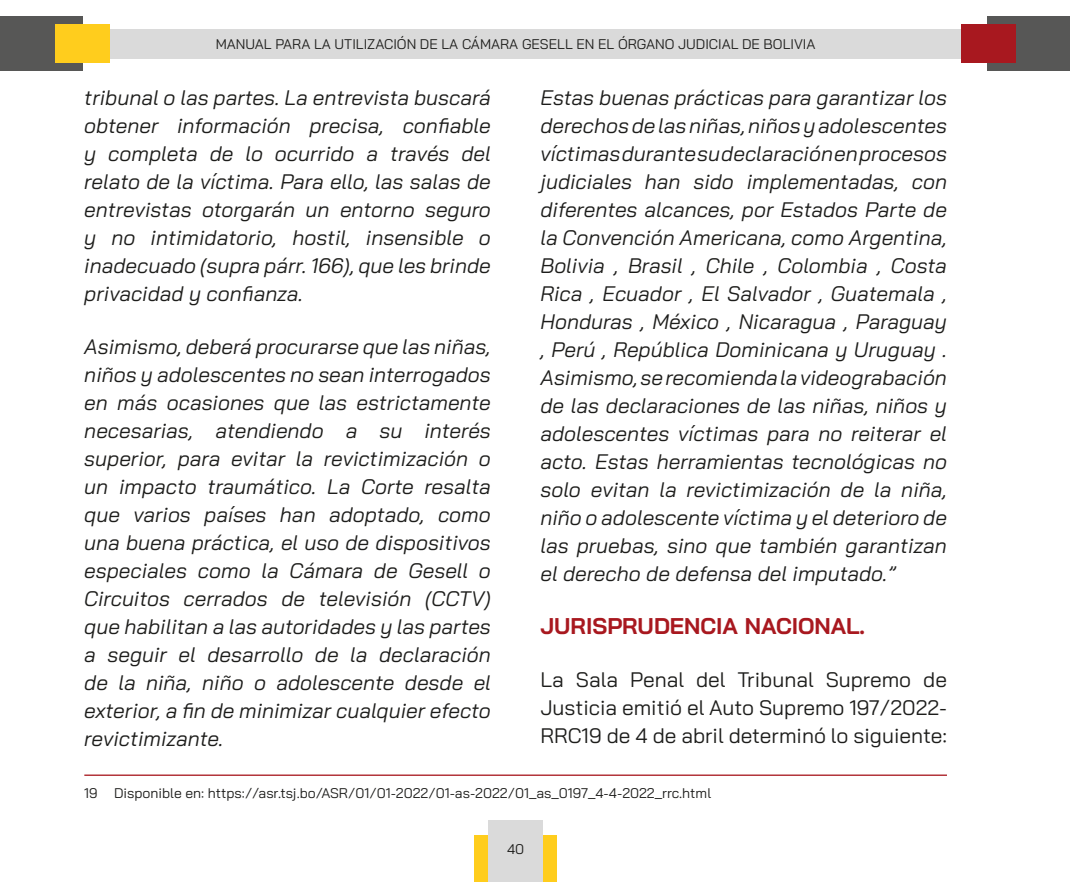
<style>
.page{position:relative;width:1071px;height:882px;background:#fff}
.page>*{position:absolute;margin:0;border:0;box-sizing:border-box;transform-origin:0 0}
.Titulo{font:700 22.75px "Bai Jamjuree";color:#a8181f}
.t1{font:italic 21px/28px "Bai Jamjuree";color:#1d1d1b;text-align:justify}
.t2{font:21px/28px "Bai Jamjuree";color:#1d1d1b;text-align:justify}
.Footnote_text{font:14px "Bai Jamjuree";color:#1d1d1b}
</style>
<div class="page">
<div style="left:474px;top:835px;width:83px;height:47px;background:#ffcd1d"></div>
<div style="left:110px;top:29px;width:851px;height:29px;background:#dadada"></div>
<div style="left:488px;top:821px;width:55px;height:61px;background:#dadada"></div>
<div style="left:0;top:16px;width:83px;height:55px;background:#575756"></div>
<div style="left:55px;top:24px;width:55px;height:39px;background:#ffcd1d"></div>
<div style="left:987px;top:16px;width:83px;height:55px;background:#575756"></div>
<div style="left:961px;top:24px;width:55px;height:39px;background:#a8181f"></div>
<hr style="left:84px;top:775px;width:863px;height:1px;background:#a8181f">
<p class="Footnote_text" style="left:216px;top:32px;width:601px">MANUAL PARA LA UTILIZACIÓN DE LA CÁMARA GESELL EN EL ÓRGANO JUDICIAL DE BOLIVIA</p>
<p class="t1" style="left:84px;top:84px;width:408px">tribunal o las partes. La entrevista buscará obtener información precisa, confiable y completa de lo ocurrido a través del relato de la víctima. Para ello, las salas de entrevistas otorgarán un entorno seguro y no intimidatorio, hostil, insensible o inadecuado (supra párr. 166), que les brinde privacidad y confianza.</p>
<p class="t1" style="left:84px;top:333px;width:408px">Asimismo, deberá procurarse que las niñas, niños y adolescentes no sean interrogados en más ocasiones que las estrictamente necesarias, atendiendo a su interés superior, para evitar la revictimización o un impacto traumático. La Corte resalta que varios países han adoptado, como una buena práctica, el uso de dispositivos especiales como la Cámara de Gesell o Circuitos cerrados de televisión (CCTV) que habilitan a las autoridades y las partes a seguir el desarrollo de la declaración de la niña, niño o adolescente desde el exterior, a fin de minimizar cualquier efecto revictimizante.</p>
<p class="t1" style="left:540px;top:84px;width:408px">Estas buenas prácticas para garantizar los derechos de las niñas, niños y adolescentes víctimas durante su declaración en procesos judiciales han sido implementadas, con diferentes alcances, por Estados Parte de la Convención Americana, como Argentina, Bolivia , Brasil , Chile , Colombia , Costa Rica , Ecuador , El Salvador , Guatemala , Honduras , México , Nicaragua , Paraguay , Perú , República Dominicana y Uruguay .<br>Asimismo, se recomienda la videograbación de las declaraciones de las niñas, niños y adolescentes víctimas para no reiterar el acto. Estas herramientas tecnológicas no solo evitan la revictimización de la niña, niño o adolescente víctima y el deterioro de las pruebas, sino que también garantizan el derecho de defensa del imputado.”</p>
<p class="Titulo" style="left:540px;top:613px;width:326px">JURISPRUDENCIA NACIONAL.</p>
<p class="t2" style="left:540px;top:665px;width:408px">La Sala Penal del Tribunal Supremo de Justicia emitió el Auto Supremo 197/2022- RRC19 de 4 de abril determinó lo siguiente:</p>
<p class="Footnote_text" style="left:84px;top:781px;width:628px">19 Disponible en: https://asr.tsj.bo/ASR/01/01-2022/01-as-2022/01_as_0197_4-4-2022_rrc.html</p>
<p class="Footnote_text" style="left:507px;top:838px;width:19px">40</p>
</div>
